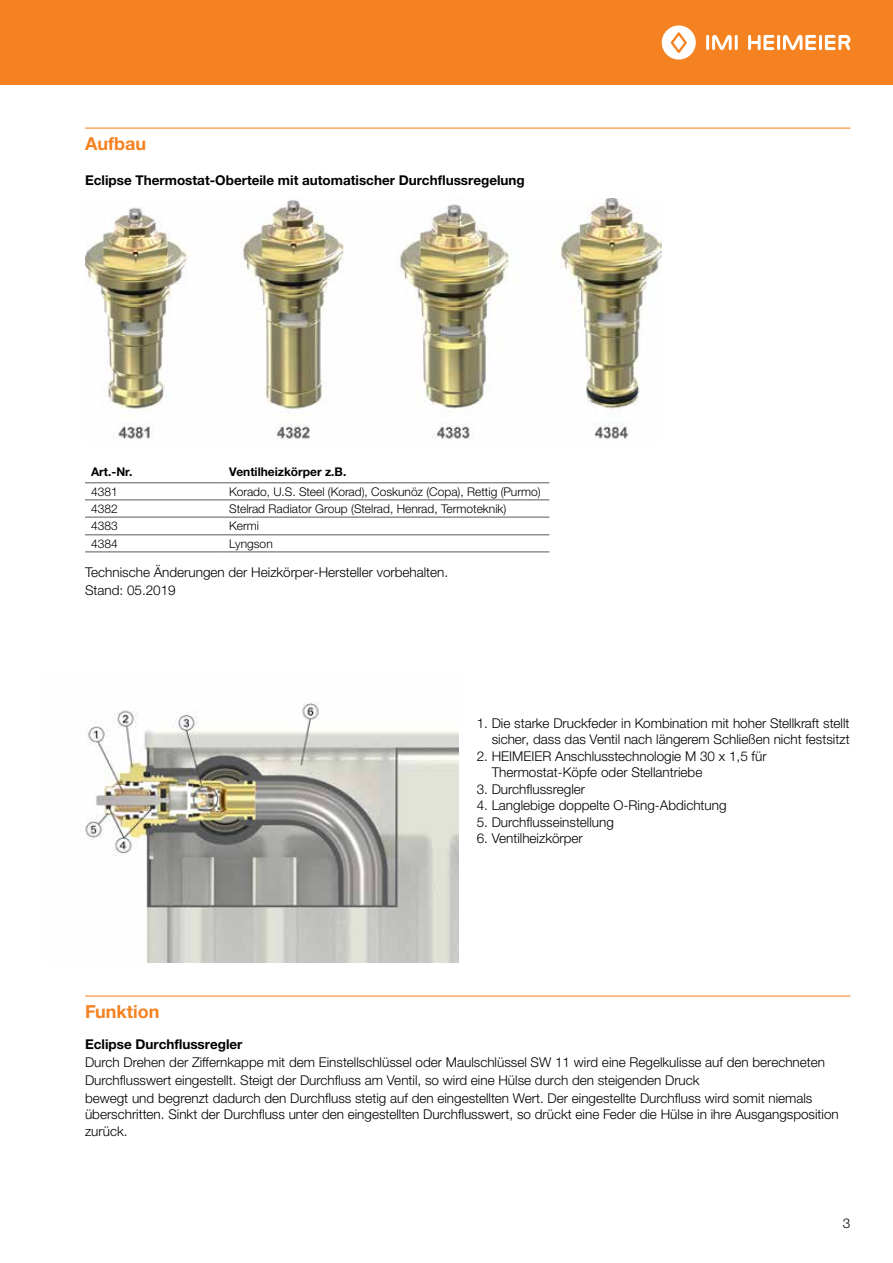
<style>
.page{position:relative;width:893px;height:1263px;background:#fff}
.page>*{position:absolute;margin:0;border:0;box-sizing:border-box;transform-origin:0 0}
.t1{font:700 18px "Helvetica Neue LTW1 G";color:#f58220}
.t2{font:300 13.5px/18px "Helvetica Neue LTW1 G";color:#000}
.t3{font:700 13.5px "Helvetica Neue LTW1 G";color:#000}
.t4{font:300 12px "Helvetica Neue LTW1 G";color:#000}
.t5{font:700 12px "Helvetica Neue LTW1 G";color:#000}
</style>
<div class="page">
<div style="left:0;top:0;width:893px;height:85px;background:#f58220"></div>
<hr style="left:706px;top:35px;width:3px;height:15px;background:#fff">
<hr style="left:735px;top:35px;width:3px;height:15px;background:#fff">
<svg style="left:712px;top:35px;width:20px;height:15px"></svg>
<svg style="left:662px;top:25px;width:34px;height:35px"></svg>
<hr style="left:777px;top:35px;width:3px;height:15px;background:#fff">
<svg style="left:748px;top:35px;width:26px;height:15px"></svg>
<hr style="left:819px;top:35px;width:3px;height:15px;background:#fff">
<svg style="left:783px;top:35px;width:33px;height:15px"></svg>
<svg style="left:825px;top:35px;width:25px;height:15px"></svg>
<hr style="left:85px;top:128px;width:765px;height:1px;background:#f58220">
<hr style="left:85px;top:482px;width:138px;height:1px;background:#58595b">
<hr style="left:223px;top:482px;width:326px;height:1px;background:#58595b">
<hr style="left:85px;top:500px;width:138px;height:1px;background:#58595b">
<hr style="left:223px;top:500px;width:326px;height:1px;background:#58595b">
<hr style="left:85px;top:517px;width:138px;height:1px;background:#58595b">
<hr style="left:223px;top:517px;width:326px;height:1px;background:#58595b">
<hr style="left:85px;top:535px;width:138px;height:1px;background:#58595b">
<hr style="left:85px;top:552px;width:138px;height:1px;background:#58595b">
<hr style="left:223px;top:535px;width:326px;height:1px;background:#58595b">
<hr style="left:223px;top:552px;width:326px;height:1px;background:#58595b">
<hr style="left:85px;top:995px;width:765px;height:1px;background:#f58220">
<img style="left:85px;top:198px;width:577px;height:242px">
<img style="left:85px;top:702px;width:374px;height:261px">
<h1 class="t1" style="left:85px;top:132px;width:63px">Aufbau</h1>
<p class="t3" style="left:85px;top:172px;width:441px">Eclipse Thermostat-Oberteile mit automatischer Durchflussregelung</p>
<p class="t5" style="left:91px;top:465px;width:43px">Art.-Nr.</p>
<p class="t5" style="left:229px;top:465px;width:119px">Ventilheizkörper z.B.</p>
<p class="t4" style="left:91px;top:484px;width:28px">4381</p>
<p class="t4" style="left:229px;top:484px;width:313px">Korado, U.S. Steel (Korad), Coskunöz (Copa), Rettig (Purmo)</p>
<p class="t4" style="left:91px;top:501px;width:28px">4382</p>
<p class="t4" style="left:229px;top:501px;width:279px">Stelrad Radiator Group (Stelrad, Henrad, Termoteknik)</p>
<p class="t4" style="left:91px;top:518px;width:28px">4383</p>
<p class="t4" style="left:229px;top:518px;width:31px">Kermi</p>
<p class="t4" style="left:91px;top:536px;width:28px">4384</p>
<p class="t4" style="left:229px;top:536px;width:45px">Lyngson</p>
<p class="t2" style="left:85px;top:563px;width:365px">Technische Änderungen der Heizkörper-Hersteller vorbehalten.<br>Stand: 05.2019</p>
<p class="t2" style="left:477px;top:714px;width:374px;line-height:16.5px;text-align:right">1. Die starke Druckfeder in Kombination mit hoher Stellkraft stellt sicher, dass das Ventil nach längerem Schließen nicht festsitzt</p>
<p class="t2" style="left:492px;top:747px;width:276px;line-height:16.5px;text-indent:-15px">2. HEIMEIER Anschlusstechnologie M 30 x 1,5 für<br>Thermostat-Köpfe oder Stellantriebe</p>
<p class="t2" style="left:477px;top:780px;width:110px">3. Durchflussregler</p>
<p class="t2" style="left:477px;top:796px;width:251px">4. Langlebige doppelte O-Ring-Abdichtung</p>
<p class="t2" style="left:477px;top:813px;width:139px">5. Durchflusseinstellung</p>
<p class="t2" style="left:477px;top:829px;width:108px">6. Ventilheizkörper</p>
<h1 class="t1" style="left:85px;top:1000px;width:76px">Funktion</h1>
<p class="t3" style="left:85px;top:1035px;width:159px">Eclipse Durchflussregler</p>
<p class="t2" style="left:85px;top:1053px;width:741px">Durch Drehen der Ziffernkappe mit dem Einstellschlüssel oder Maulschlüssel SW 11 wird eine Regelkulisse auf den berechneten<br>Durchflusswert eingestellt. Steigt der Durchfluss am Ventil, so wird eine Hülse durch den steigenden Druck<br>bewegt und begrenzt dadurch den Durchfluss stetig auf den eingestellten Wert. Der eingestellte Durchfluss wird somit niemals</p>
<p class="t2" style="left:85px;top:1106px;width:755px;line-height:16.5px">überschritten. Sinkt der Durchfluss unter den eingestellten Durchflusswert, so drückt eine Feder die Hülse in ihre Ausgangsposition zurück.</p>
<p class="t2" style="left:843px;top:1214px;width:9px">3</p>
</div>
